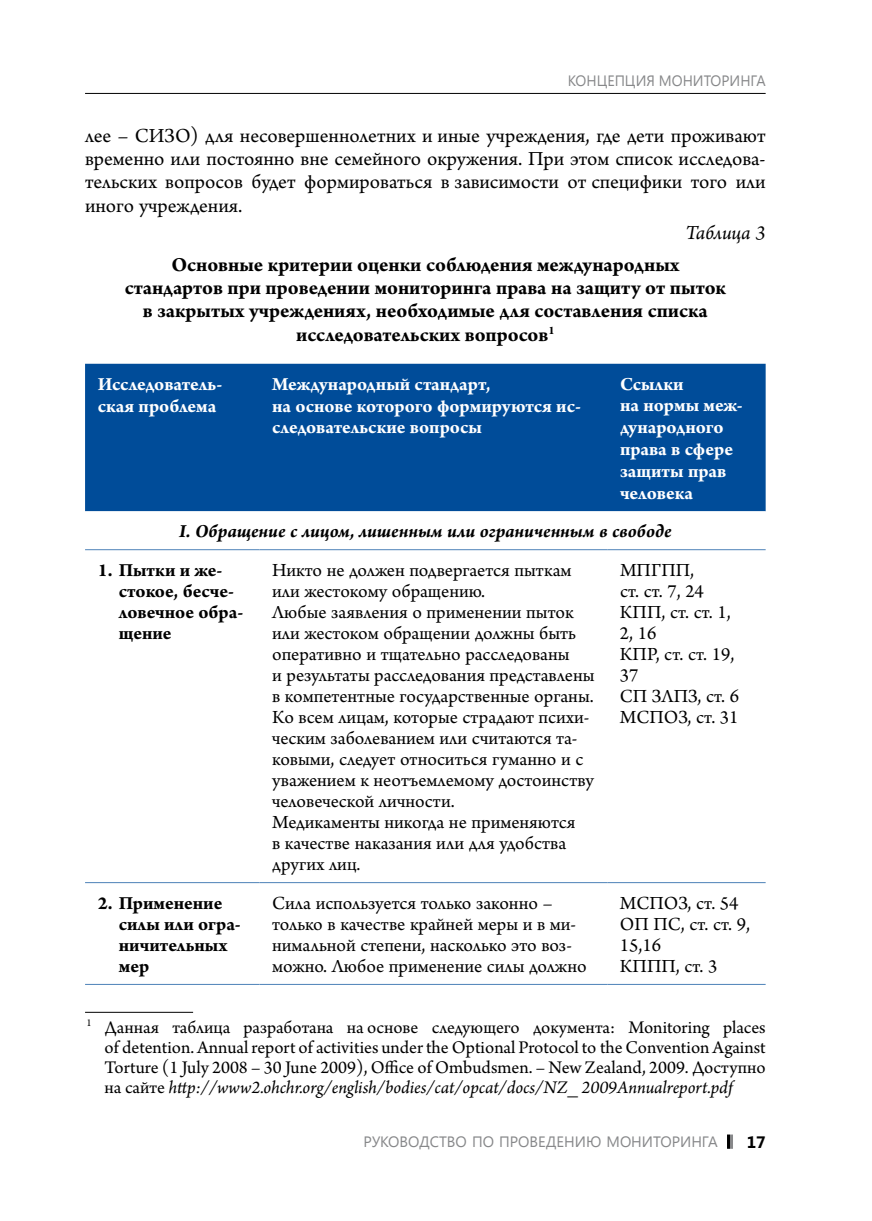
<style>
.page{position:relative;width:872px;height:1221px;background:#fff}
.page>*{position:absolute;margin:0;border:0;box-sizing:border-box;transform-origin:0 0}
.t1{font:21px/23.2px "Arno Pro";color:#000;text-align:justify}
.t2{font:700 21px/23.2px "Arno Pro";color:#000;text-align:center}
.t3{font:italic 21px "Arno Pro";letter-spacing:-.01em;color:#000}
.t4{font:19.5px/21px "Arno Pro";color:#000}
.t5{font:700 19.5px/21.8px "Arno Pro";color:#fff}
.t6{font:700 19.5px/21px "Arno Pro";color:#000}
.t7{font:italic 700 19.5px "Arno Pro";letter-spacing:-.005em;color:#000}
.t8{font:18.75px/20.2px "Arno Pro";color:#000;text-align:justify}
.t9{font:700 16.5px "Segoe UI";color:#000}
.t10{font:15px "Segoe UI";color:#87888a}
.t11{font:15px "Segoe UI";color:#87888a;scale:.96 1}
.s1{font-style:italic}
</style>
<div class="page">
<hr style="left:85px;top:93px;width:680px;height:1px;background:#000">
<hr style="left:727px;top:1134px;width:3px;height:14px;background:#000">
<hr style="left:730px;top:1134px;width:3px;height:14px;background:#87888a">
<div style="left:85px;top:364px;width:680px;height:147px;background:#004c99"></div>
<svg style="left:85px;top:511px;width:680px;height:373px"></svg>
<hr style="left:85px;top:549px;width:174px;height:1px;background:#4d82b8">
<hr style="left:259px;top:549px;width:348px;height:1px;background:#4d82b8">
<hr style="left:607px;top:549px;width:158px;height:1px;background:#4d82b8">
<hr style="left:85px;top:882px;width:174px;height:1px;background:#4d82b8">
<hr style="left:259px;top:882px;width:348px;height:1px;background:#4d82b8">
<hr style="left:607px;top:882px;width:158px;height:1px;background:#4d82b8">
<hr style="left:85px;top:983px;width:174px;height:1px;background:#4d82b8">
<hr style="left:259px;top:983px;width:348px;height:1px;background:#4d82b8">
<hr style="left:607px;top:983px;width:158px;height:1px;background:#4d82b8">
<hr style="left:85px;top:1011px;width:108px;height:1px;background:#000">
<p class="t11" style="left:568px;top:71px;width:106px">Кон цеп ция мониторинга</p>
<p class="t1" style="left:85px;top:125px;width:682px">лее – СИЗО) для несовершеннолетних и иные учреждения, где дети проживают временно или постоянно вне семейного окружения. При этом список исследова&shy;тельских вопросов будет формироваться в зависимости от специфики того или иного учреждения.</p>
<p class="t3" style="left:685px;top:221px;width:82px">Таблица 3</p>
<p class="t2" style="left:125px;top:254px;width:602px">Основные критерии оценки соблюдения международных стандартов при проведении мониторинга права на защиту от пыток в закрытых учреждениях, необходимые для составления списка исследовательских вопросов<sup>1</sup></p>
<p class="t5" style="left:98px;top:374px;width:126px">Исследователь&shy;ская проблема</p>
<p class="t5" style="left:272px;top:374px;width:310px">Международный стандарт,<br>на основе которого формируются ис&shy;следовательские вопросы</p>
<p class="t5" style="left:620px;top:374px;width:124px">Ссылки<br>на нормы меж&shy;дународного права в сфере защиты прав человека</p>
<p class="t7" style="left:179px;top:519px;width:494px">I. Обращение с лицом, лишенным или ограниченным в свободе</p>
<p class="t6" style="left:119px;top:560px;width:126px;text-indent:-21px">1. Пытки и же&shy;стокое, бесче&shy;ловечное обра&shy;щение</p>
<p class="t4" style="left:272px;top:560px;width:324px">Никто не должен подвергается пыткам или жестокому обращению.<br>Любые заявления о применении пыток или жестоком обращении должны быть оперативно и тщательно расследованы<br>и результаты расследования представлены в компетентные государственные органы.<br>Ко всем лицам, которые страдают психи&shy;ческим заболеванием или считаются та&shy;ковыми, следует относиться гуманно и с уважением к неотъемлемому достоинству человеческой личности.<br>Медикаменты никогда не применяются<br>в качестве наказания или для удобства других лиц.</p>
<p class="t4" style="left:620px;top:560px;width:120px">МПГПП,<br>ст. ст. 7, 24<br>КПП, ст. ст. 1,<br>2, 16<br>КПР, ст. ст. 19,<br>37<br>СП ЗЛПЗ, ст. 6<br>МСПОЗ, ст. 31</p>
<p class="t6" style="left:119px;top:893px;width:124px;text-indent:-21px">2. Применение силы или огра&shy;ничительных мер</p>
<p class="t4" style="left:272px;top:893px;width:316px">Сила используется только законно – только в качестве крайней меры и в ми&shy;нимальной степени, насколько это воз&shy;можно. Любое применение силы должно</p>
<p class="t4" style="left:620px;top:893px;width:132px">МСПОЗ, ст. 54<br>ОП ПС, ст. ст. 9,<br>15,16<br>КППП, ст. 3</p>
<p class="t8" style="left:105px;top:1017px;width:662px;text-indent:-18px"><sup>1</sup> Данная таблица разработана на основе следующего документа: Monitoring places of detention. Annual report of activities under the Optional Protocol to the Convention Against Torture (1 July 2008 – 30 June 2009), Office of Ombudsmen. – New Zealand, 2009. Доступно на сайте <span class="s1">http://www2.ohchr.org/english/bodies/cat/opcat/docs/NZ_ 2009Annualreport.pdf</span></p>
<p class="t10" style="left:363px;top:1131px;width:356px">РУКОВОДСТВО ПО ПРОВЕДЕНИЮ МОНИТОРИНГА</p>
<p class="t9" style="left:746px;top:1130px;width:20px">17</p>
</div>
